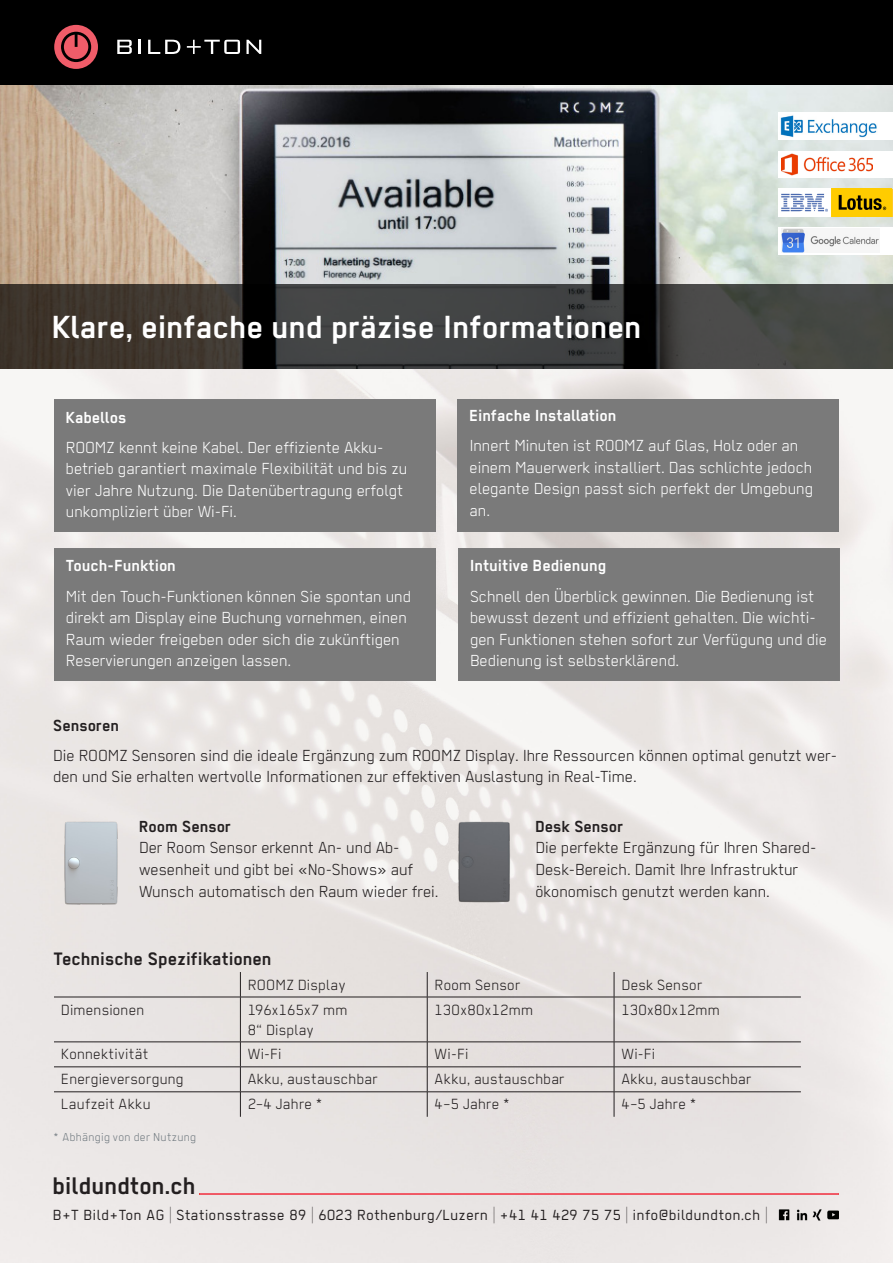
<style>
.page{position:relative;width:893px;height:1263px;background:#fff}
.page>*{position:absolute;margin:0;border:0;box-sizing:border-box;transform-origin:0 0}
.t1{font:700 36px "Regular";color:#fff}
.t2{font:700 27px "Regular";color:#231f20}
.t3{font:700 20.25px "Regular";color:#231f20}
.t4{font:300 18px/21.6px "Regular";color:#fff}
.t5{font:300 18px/21.6px "Regular";color:#231f20}
.t6{font:700 18px "Regular";color:#fff}
.t7{font:700 18px "Regular";color:#231f20}
.t8{font:300 16.65px/20px "Regular";letter-spacing:.015em;color:#231f20}
.t9{font:16.5px "Regular";letter-spacing:.03em;color:#231f20}
.t10{font:300 12.9px "Regular";letter-spacing:.025em;color:#737c82}
</style>
<div class="page">
<img style="left:0;top:85px;width:893px;height:200px">
<div style="left:0;top:0;width:893px;height:85px;background:#000"></div>
<img style="left:0;top:285px;width:893px;height:978px">
<div style="left:54px;top:400px;width:381px;height:131px;background:#7a7a7a"></div>
<div style="left:54px;top:549px;width:381px;height:131px;background:#7a7a7a"></div>
<div style="left:458px;top:400px;width:381px;height:131px;background:#7a7a7a"></div>
<div style="left:458px;top:549px;width:381px;height:131px;background:#7a7a7a"></div>
<img style="left:776px;top:1208px;width:63px;height:15px">
<svg style="left:240px;top:972px;width:1px;height:25px"></svg>
<svg style="left:427px;top:972px;width:1px;height:25px"></svg>
<svg style="left:614px;top:972px;width:1px;height:25px"></svg>
<hr style="left:54px;top:997px;width:186px;height:1px;background:#231f20">
<hr style="left:240px;top:997px;width:187px;height:1px;background:#231f20">
<hr style="left:240px;top:997px;width:1px;height:45px;background:#231f20">
<hr style="left:427px;top:997px;width:187px;height:1px;background:#231f20">
<hr style="left:427px;top:997px;width:1px;height:45px;background:#231f20">
<hr style="left:614px;top:997px;width:187px;height:1px;background:#231f20">
<hr style="left:614px;top:997px;width:1px;height:45px;background:#231f20">
<hr style="left:54px;top:1041px;width:186px;height:1px;background:#231f20">
<hr style="left:240px;top:1041px;width:187px;height:1px;background:#231f20">
<hr style="left:427px;top:1041px;width:187px;height:1px;background:#231f20">
<hr style="left:614px;top:1041px;width:187px;height:1px;background:#231f20">
<hr style="left:54px;top:1066px;width:186px;height:1px;background:#231f20">
<hr style="left:240px;top:1066px;width:187px;height:1px;background:#231f20">
<hr style="left:427px;top:1066px;width:187px;height:1px;background:#231f20">
<hr style="left:614px;top:1066px;width:187px;height:1px;background:#231f20">
<hr style="left:54px;top:1091px;width:186px;height:1px;background:#231f20">
<hr style="left:240px;top:1091px;width:187px;height:1px;background:#231f20">
<svg style="left:240px;top:1042px;width:1px;height:75px"></svg>
<hr style="left:427px;top:1091px;width:187px;height:1px;background:#231f20">
<svg style="left:427px;top:1042px;width:1px;height:75px"></svg>
<hr style="left:614px;top:1091px;width:187px;height:1px;background:#231f20">
<svg style="left:614px;top:1042px;width:1px;height:75px"></svg>
<img style="left:455px;top:821px;width:60px;height:87px">
<img style="left:59px;top:821px;width:64px;height:89px">
<div style="left:778px;top:113px;width:115px;height:27px;background:#fff"></div>
<img style="left:780px;top:115px;width:97px;height:23px">
<div style="left:778px;top:227px;width:115px;height:28px;background:#fff"></div>
<img style="left:782px;top:229px;width:97px;height:23px">
<img style="left:778px;top:189px;width:114px;height:27px">
<div style="left:778px;top:151px;width:115px;height:27px;background:#fff"></div>
<img style="left:782px;top:154px;width:91px;height:21px">
<svg style="left:117px;top:40px;width:15px;height:14px"></svg>
<hr style="left:138px;top:40px;width:3px;height:14px;background:#fff">
<svg style="left:148px;top:40px;width:32px;height:14px"></svg>
<svg style="left:187px;top:40px;width:53px;height:14px"></svg>
<svg style="left:246px;top:40px;width:15px;height:14px"></svg>
<svg style="left:54px;top:25px;width:44px;height:43px"></svg>
<div style="left:64px;top:35px;width:24px;height:24px;background:#f05c69;border-radius:12px"></div>
<div style="left:200px;top:1193px;width:639px;height:1px;border:1px solid #f05c69"></div>
<h1 class="t1" style="left:52px;top:308px;width:591px">Klare, einfache und präzise Informationen</h1>
<p class="t6" style="left:66px;top:407px;width:62px">Kabellos</p>
<p class="t4" style="left:66px;top:436px;width:343px">ROOMZ kennt keine Kabel. Der effiziente Akku&shy;betrieb garantiert maximale Flexibilität und bis zu vier Jahre Nutzung. Die Datenübertragung erfolgt unkompliziert über Wi-Fi.</p>
<p class="t6" style="left:66px;top:556px;width:112px">Touch-Funktion</p>
<p class="t4" style="left:66px;top:585px;width:347px">Mit den Touch-Funktionen können Sie spontan und direkt am Display eine Buchung vornehmen, einen Raum wieder freigeben oder sich die zukünftigen Reservierungen anzeigen lassen.</p>
<p class="t6" style="left:470px;top:406px;width:149px">Einfache Installation</p>
<p class="t4" style="left:470px;top:435px;width:345px">Innert Minuten ist ROOMZ auf Glas, Holz oder an einem Mauerwerk installiert. Das schlichte jedoch elegante Design passt sich perfekt der Umgebung an.</p>
<p class="t6" style="left:470px;top:556px;width:138px">Intuitive Bedienung</p>
<p class="t4" style="left:470px;top:585px;width:358px">Schnell den Überblick gewinnen. Die Bedienung ist bewusst dezent und effizient gehalten. Die wichti&shy;gen Funktionen stehen sofort zur Verfügung und die Bedienung ist selbsterklärend.</p>
<p class="t7" style="left:53px;top:715px;width:68px">Sensoren</p>
<p class="t5" style="left:53px;top:744px;width:785px">Die ROOMZ Sensoren sind die ideale Ergänzung zum ROOMZ Display. Ihre Ressourcen können optimal genutzt wer&shy;den und Sie erhalten wertvolle Informationen zur effektiven Auslastung in Real-Time.</p>
<p class="t7" style="left:139px;top:816px;width:94px">Room Sensor</p>
<p class="t5" style="left:139px;top:837px;width:301px">Der Room Sensor erkennt An- und Ab&shy;wesenheit und gibt bei «No-Shows» auf<br>Wunsch automatisch den Raum wieder frei.</p>
<p class="t7" style="left:535px;top:816px;width:90px">Desk Sensor</p>
<p class="t5" style="left:535px;top:837px;width:282px">Die perfekte Ergänzung für Ihren Shared-<br>Desk-Bereich. Damit Ihre Infrastruktur ökonomisch genutzt werden kann.</p>
<p class="t3" style="left:54px;top:947px;width:220px">Technische Spezifikationen</p>
<p class="t8" style="left:248px;top:974px;width:99px">ROOMZ Display</p>
<p class="t8" style="left:435px;top:974px;width:87px">Room Sensor</p>
<p class="t8" style="left:621px;top:974px;width:82px">Desk Sensor</p>
<p class="t8" style="left:61px;top:999px;width:85px">Dimensionen</p>
<p class="t8" style="left:248px;top:999px;width:101px">196x165x7 mm<br>8“ Display</p>
<p class="t8" style="left:435px;top:999px;width:100px">130x80x12mm</p>
<p class="t8" style="left:621px;top:999px;width:100px">130x80x12mm</p>
<p class="t8" style="left:61px;top:1044px;width:89px">Konnektivität</p>
<p class="t8" style="left:248px;top:1044px;width:35px">Wi-Fi</p>
<p class="t8" style="left:435px;top:1044px;width:35px">Wi-Fi</p>
<p class="t8" style="left:621px;top:1044px;width:35px">Wi-Fi</p>
<p class="t8" style="left:61px;top:1069px;width:124px">Energieversorgung</p>
<p class="t8" style="left:248px;top:1069px;width:131px">Akku, austauschbar</p>
<p class="t8" style="left:435px;top:1069px;width:131px">Akku, austauschbar</p>
<p class="t8" style="left:621px;top:1069px;width:131px">Akku, austauschbar</p>
<p class="t8" style="left:61px;top:1094px;width:91px">Laufzeit Akku</p>
<p class="t8" style="left:248px;top:1094px;width:77px">2–4 Jahre *</p>
<p class="t8" style="left:435px;top:1094px;width:78px">4–5 Jahre *</p>
<p class="t8" style="left:621px;top:1094px;width:78px">4–5 Jahre *</p>
<p class="t10" style="left:54px;top:1130px;width:144px">* Abhängig von der Nutzung</p>
<h2 class="t2" style="left:53px;top:1171px;width:145px">bildundton.ch</h2>
<p class="t9" style="left:53px;top:1206px;width:716px">B+T Bild+Ton AG | Stationsstrasse 89 | 6023 Rothenburg/Luzern | +41 41 429 75 75 | info@bildundton.ch |</p>
</div>
